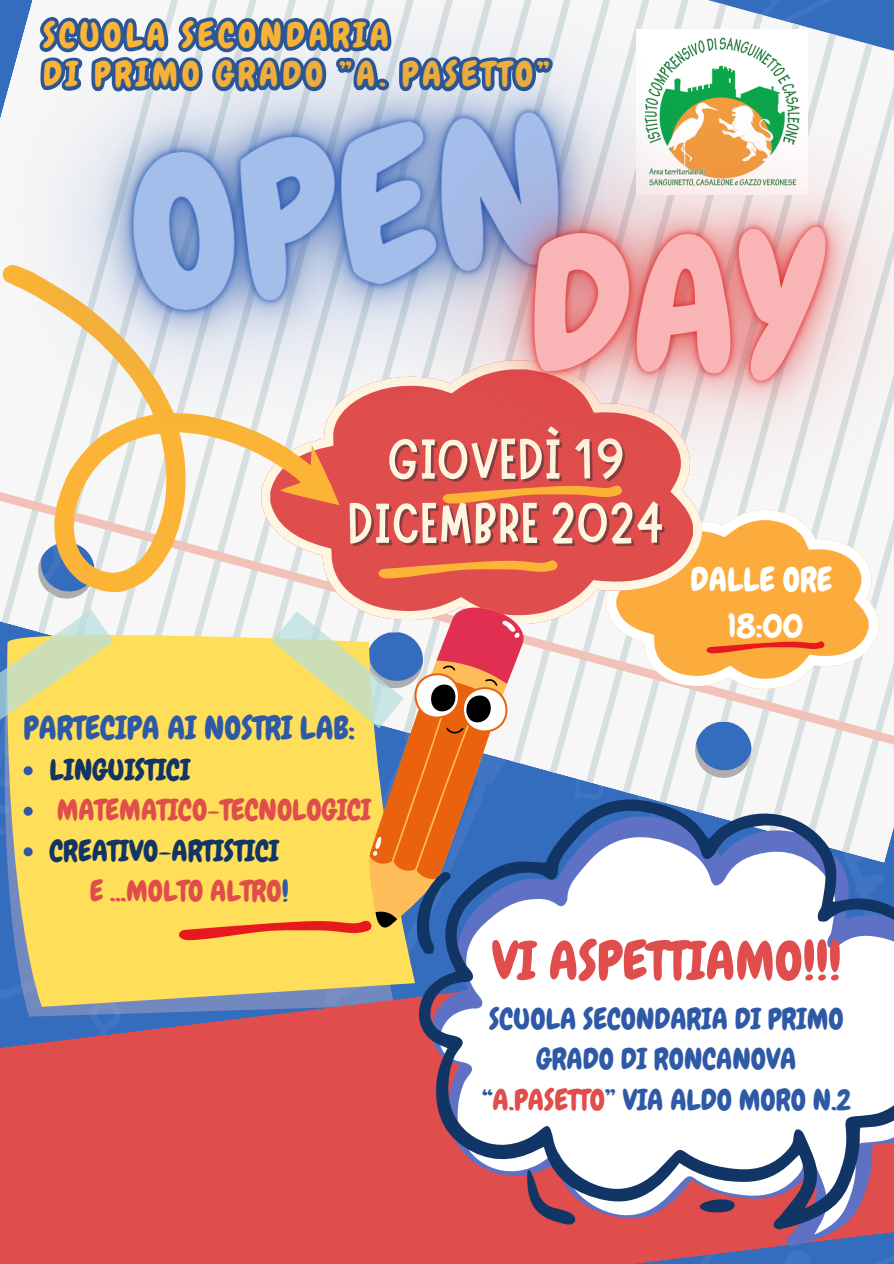
<style>
.page{position:relative;width:894px;height:1264px;background:#fff}
.page>*{position:absolute;margin:0;border:0;box-sizing:border-box;transform-origin:0 0}
.t1{font:57.75px "Marykate";color:#fff6e1}
.t2{font:53.1px "Chewy";color:#df4d4d}
.t3{font:34.5px/39.3px "Chewy";letter-spacing:.115em;color:#fcb436}
.t4{font:33px/46.2px "Chewy";color:#fff;text-align:center}
.t5{font:32.1px "Chewy";color:#2e59a7}
.t6{font:29.1px/40.5px "Chewy";color:#2e59a7;text-align:center}
.t7{font:29.1px "Chewy";color:#df4d4d}
.t8{font:29.1px "Chewy";color:#113564}
.s1{color:#2e59a7}
.s2{color:#df4d4d}
</style>
<div class="page">
<svg style="left:661px;top:750px;width:98px;height:44px"></svg>
<svg style="left:818px;top:750px;width:20px;height:44px"></svg>
<svg style="left:857px;top:750px;width:20px;height:44px"></svg>
<svg style="left:0;top:642px;width:893px;height:108px"></svg>
<svg style="left:606px;top:642px;width:272px;height:47px"></svg>
<svg style="left:706px;top:642px;width:118px;height:11px"></svg>
<div style="left:4px;top:728px;width:175px;height:206px;background:#ffde59"></div>
<svg style="left:0;top:632px;width:179px;height:96px;background:#e9d977"></svg>
<svg style="left:24px;top:766px;width:9px;height:9px"></svg>
<svg style="left:24px;top:806px;width:9px;height:9px"></svg>
<svg style="left:24px;top:847px;width:9px;height:9px"></svg>
<svg style="left:179px;top:632px;width:351px;height:302px;background:#e7c067"></svg>
<svg style="left:0;top:934px;width:893px;height:329px;background:#d3685c"></svg>
<svg style="left:427px;top:1229px;width:466px;height:16px;background:#c7525f"></svg>
<svg style="left:415px;top:794px;width:478px;height:435px"></svg>
<img style="left:0;top:0;width:315px;height:632px">
<img style="left:315px;top:0;width:578px;height:642px">
<p class="t3" style="left:43px;top:16px;width:508px">SCUOLA SECONDARIA<br>DI PRIMO GRADO ”A. PASETTO”</p>
<p class="t1" style="left:387px;top:421px;width:239px">GIOVEDÌ 19</p>
<h3 class="t1" style="left:347px;top:485px;width:318px">DICEMBRE 2024</h3>
<p class="t4" style="left:690px;top:557px;width:143px">DALLE ORE<br>18:00</p>
<p class="t5" style="left:24px;top:707px;width:333px">PARTECIPA AI NOSTRI LAB:</p>
<h2 class="t8" style="left:49px;top:751px;width:142px">LINGUISTICI</h2>
<h3 class="t7" style="left:57px;top:791px;width:316px">MATEMATICO-TECNOLOGICI</h3>
<p class="t8" style="left:49px;top:832px;width:231px">CREATIVO-ARTISTICI</p>
<p class="t7" style="left:90px;top:872px;width:200px">E ...MOLTO ALTRO<span class="s1">!</span></p>
<p class="t2" style="left:491px;top:927px;width:351px">VI ASPETTIAMO!!!</p>
<p class="t6" style="left:481px;top:998px;width:371px">SCUOLA SECONDARIA DI PRIMO<br>GRADO DI RONCANOVA “<span class="s2">A.PASETTO</span>” VIA ALDO MORO N.2</p>
</div>
